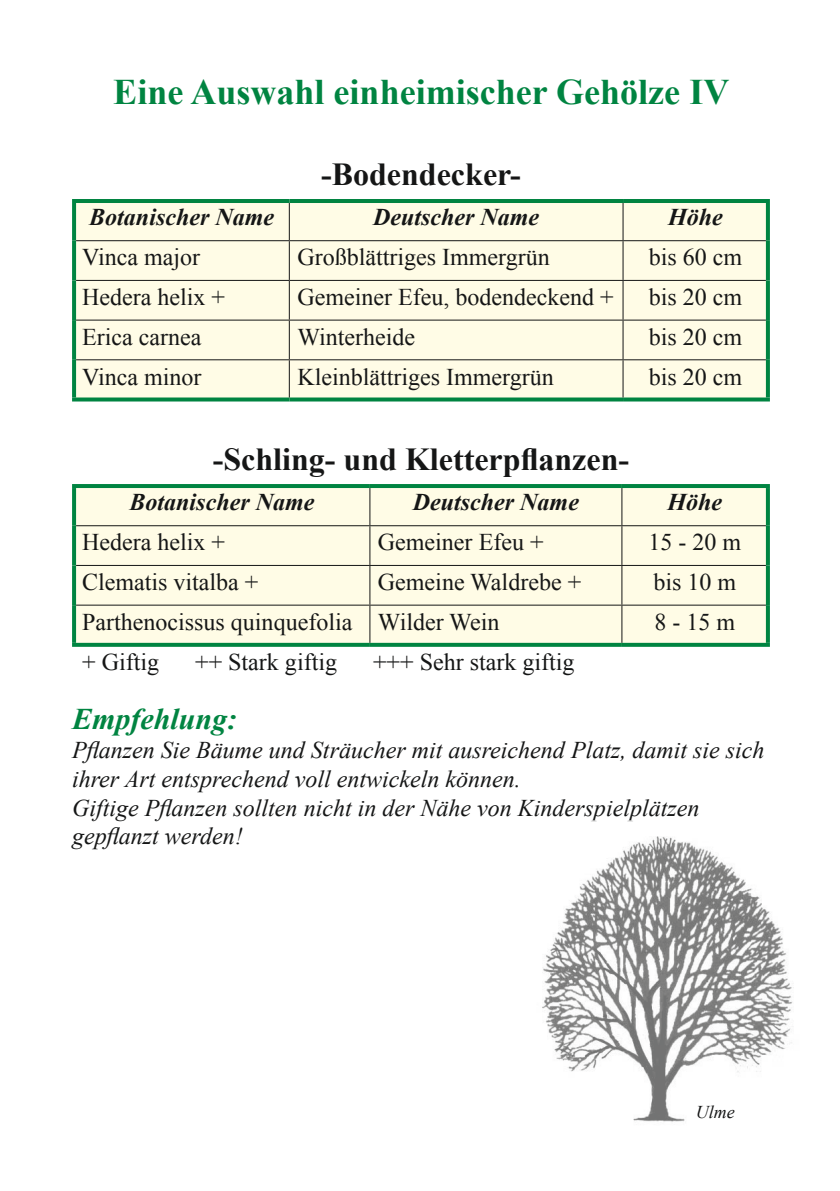
<style>
.page{position:relative;width:840px;height:1191px;background:#fff}
.page>*{position:absolute;margin:0;border:0;box-sizing:border-box;transform-origin:0 0}
.t1{font:700 36px "Times New Roman";color:#008441}
.t2{font:700 32px "Times New Roman";color:#151616}
.t3{font:italic 700 30px "Times New Roman";color:#008441}
.t4{font:24px "Times New Roman";color:#151616}
.t5{font:italic 24px/28.8px "Times New Roman";color:#151616}
.t6{font:italic 700 24px "Times New Roman";color:#151616}
.t7{font:italic 18px "Times New Roman";color:#151616}
</style>
<div class="page">
<div style="left:76px;top:203px;width:689px;height:194px;background:#fffce6"></div>
<hr style="left:72px;top:199px;width:217px;height:4px;background:#008441">
<svg style="left:72px;top:203px;width:4px;height:38px"></svg>
<hr style="left:289px;top:199px;width:333px;height:4px;background:#008441">
<hr style="left:622px;top:199px;width:147px;height:4px;background:#008441">
<svg style="left:765px;top:203px;width:4px;height:38px"></svg>
<svg style="left:72px;top:241px;width:4px;height:39px"></svg>
<svg style="left:765px;top:241px;width:4px;height:39px"></svg>
<svg style="left:72px;top:280px;width:4px;height:40px"></svg>
<svg style="left:765px;top:280px;width:4px;height:40px"></svg>
<svg style="left:72px;top:320px;width:4px;height:40px"></svg>
<svg style="left:765px;top:320px;width:4px;height:40px"></svg>
<svg style="left:72px;top:360px;width:4px;height:37px"></svg>
<svg style="left:765px;top:360px;width:4px;height:37px"></svg>
<svg style="left:72px;top:397px;width:217px;height:4px"></svg>
<svg style="left:289px;top:397px;width:333px;height:4px"></svg>
<svg style="left:622px;top:397px;width:147px;height:4px"></svg>
<hr style="left:288px;top:203px;width:2px;height:37px;background:#151616">
<hr style="left:622px;top:203px;width:1px;height:37px;background:#151616">
<hr style="left:76px;top:240px;width:213px;height:1px;background:#151616">
<hr style="left:289px;top:240px;width:333px;height:1px;background:#151616">
<hr style="left:288px;top:241px;width:2px;height:39px;background:#151616">
<hr style="left:622px;top:240px;width:143px;height:1px;background:#151616">
<hr style="left:622px;top:241px;width:1px;height:39px;background:#151616">
<hr style="left:76px;top:280px;width:213px;height:1px;background:#151616">
<hr style="left:289px;top:280px;width:333px;height:1px;background:#151616">
<hr style="left:288px;top:281px;width:2px;height:38px;background:#151616">
<hr style="left:622px;top:280px;width:143px;height:1px;background:#151616">
<hr style="left:622px;top:281px;width:1px;height:38px;background:#151616">
<hr style="left:76px;top:319px;width:213px;height:1px;background:#151616">
<hr style="left:289px;top:319px;width:333px;height:1px;background:#151616">
<hr style="left:288px;top:320px;width:2px;height:39px;background:#151616">
<hr style="left:622px;top:319px;width:143px;height:1px;background:#151616">
<hr style="left:622px;top:320px;width:1px;height:39px;background:#151616">
<hr style="left:76px;top:359px;width:213px;height:1px;background:#151616">
<hr style="left:289px;top:359px;width:333px;height:1px;background:#151616">
<hr style="left:288px;top:360px;width:2px;height:37px;background:#151616">
<hr style="left:622px;top:359px;width:143px;height:1px;background:#151616">
<hr style="left:622px;top:360px;width:1px;height:37px;background:#151616">
<div style="left:76px;top:488px;width:689px;height:155px;background:#fffce6"></div>
<hr style="left:72px;top:484px;width:298px;height:4px;background:#008441">
<svg style="left:72px;top:488px;width:4px;height:38px"></svg>
<hr style="left:370px;top:484px;width:251px;height:4px;background:#008441">
<hr style="left:621px;top:484px;width:148px;height:4px;background:#008441">
<svg style="left:765px;top:488px;width:4px;height:38px"></svg>
<svg style="left:72px;top:526px;width:4px;height:39px"></svg>
<svg style="left:765px;top:526px;width:4px;height:39px"></svg>
<svg style="left:72px;top:565px;width:4px;height:40px"></svg>
<svg style="left:765px;top:565px;width:4px;height:40px"></svg>
<svg style="left:72px;top:605px;width:4px;height:38px"></svg>
<svg style="left:765px;top:605px;width:4px;height:38px"></svg>
<svg style="left:72px;top:643px;width:298px;height:4px"></svg>
<svg style="left:370px;top:643px;width:251px;height:4px"></svg>
<svg style="left:621px;top:643px;width:148px;height:4px"></svg>
<hr style="left:369px;top:488px;width:1px;height:37px;background:#151616">
<hr style="left:621px;top:488px;width:1px;height:37px;background:#151616">
<hr style="left:76px;top:525px;width:294px;height:1px;background:#151616">
<hr style="left:370px;top:525px;width:251px;height:1px;background:#151616">
<hr style="left:369px;top:526px;width:1px;height:39px;background:#151616">
<hr style="left:621px;top:525px;width:144px;height:1px;background:#151616">
<hr style="left:621px;top:526px;width:1px;height:39px;background:#151616">
<hr style="left:76px;top:565px;width:294px;height:1px;background:#151616">
<hr style="left:370px;top:565px;width:251px;height:1px;background:#151616">
<hr style="left:369px;top:566px;width:1px;height:38px;background:#151616">
<hr style="left:621px;top:565px;width:144px;height:1px;background:#151616">
<hr style="left:621px;top:566px;width:1px;height:38px;background:#151616">
<hr style="left:76px;top:604px;width:294px;height:1px;background:#151616">
<hr style="left:370px;top:604px;width:251px;height:1px;background:#151616">
<hr style="left:369px;top:605px;width:1px;height:38px;background:#151616">
<hr style="left:621px;top:604px;width:144px;height:1px;background:#151616">
<hr style="left:621px;top:605px;width:1px;height:38px;background:#151616">
<img style="left:542px;top:836px;width:252px;height:286px">
<h1 class="t1" style="left:113px;top:72px;width:617px">Eine Auswahl einheimischer Gehölze IV</h1>
<h2 class="t2" style="left:321px;top:156px;width:201px">-Bodendecker-</h2>
<p class="t6" style="left:89px;top:203px;width:186px">Botanischer Name</p>
<p class="t6" style="left:373px;top:203px;width:167px">Deutscher Name</p>
<p class="t6" style="left:667px;top:203px;width:56px">Höhe</p>
<p class="t4" style="left:82px;top:243px;width:119px">Vinca major</p>
<p class="t4" style="left:297px;top:243px;width:254px">Großblättriges Immergrün</p>
<p class="t4" style="left:648px;top:243px;width:95px">bis 60 cm</p>
<p class="t4" style="left:82px;top:283px;width:144px">Hedera helix +</p>
<p class="t4" style="left:297px;top:283px;width:318px">Gemeiner Efeu, bodendeckend +</p>
<p class="t4" style="left:648px;top:283px;width:95px">bis 20 cm</p>
<p class="t4" style="left:82px;top:323px;width:121px">Erica carnea</p>
<p class="t4" style="left:297px;top:323px;width:119px">Winterheide</p>
<p class="t4" style="left:648px;top:323px;width:95px">bis 20 cm</p>
<p class="t4" style="left:82px;top:362px;width:121px">Vinca minor</p>
<p class="t4" style="left:297px;top:362px;width:258px">Kleinblättriges Immergrün</p>
<p class="t4" style="left:648px;top:362px;width:95px">bis 20 cm</p>
<h2 class="t2" style="left:213px;top:441px;width:418px">-Schling- und Kletterpflanzen-</h2>
<p class="t6" style="left:129px;top:488px;width:186px">Botanischer Name</p>
<p class="t6" style="left:412px;top:488px;width:167px">Deutscher Name</p>
<p class="t6" style="left:667px;top:488px;width:56px">Höhe</p>
<p class="t4" style="left:82px;top:528px;width:144px">Hedera helix +</p>
<p class="t4" style="left:378px;top:528px;width:167px">Gemeiner Efeu +</p>
<p class="t4" style="left:648px;top:528px;width:94px">15 - 20 m</p>
<p class="t4" style="left:82px;top:568px;width:178px">Clematis vitalba +</p>
<p class="t4" style="left:378px;top:568px;width:205px">Gemeine Waldrebe +</p>
<p class="t4" style="left:653px;top:568px;width:84px">bis 10 m</p>
<p class="t4" style="left:82px;top:608px;width:418px">Parthenocissus quinquefolia Wilder Wein</p>
<p class="t4" style="left:654px;top:608px;width:82px">8 - 15 m</p>
<p class="t4" style="left:82px;top:647px;width:78px">+ Giftig</p>
<p class="t4" style="left:195px;top:647px;width:143px">++ Stark giftig</p>
<p class="t4" style="left:373px;top:647px;width:203px">+++ Sehr stark giftig</p>
<p class="t3" style="left:72px;top:702px;width:167px">Empfehlung:</p>
<p class="t5" style="left:72px;top:735px;width:693px">Pflanzen Sie Bäume und Sträucher mit ausreichend Platz, damit sie sich ihrer Art entsprechend voll entwickeln können.<br>Giftige Pflanzen sollten nicht in der Nähe von Kinderspielplätzen gepflanzt werden!</p>
<p class="t7" style="left:695px;top:1102px;width:40px">Ulme</p>
</div>
